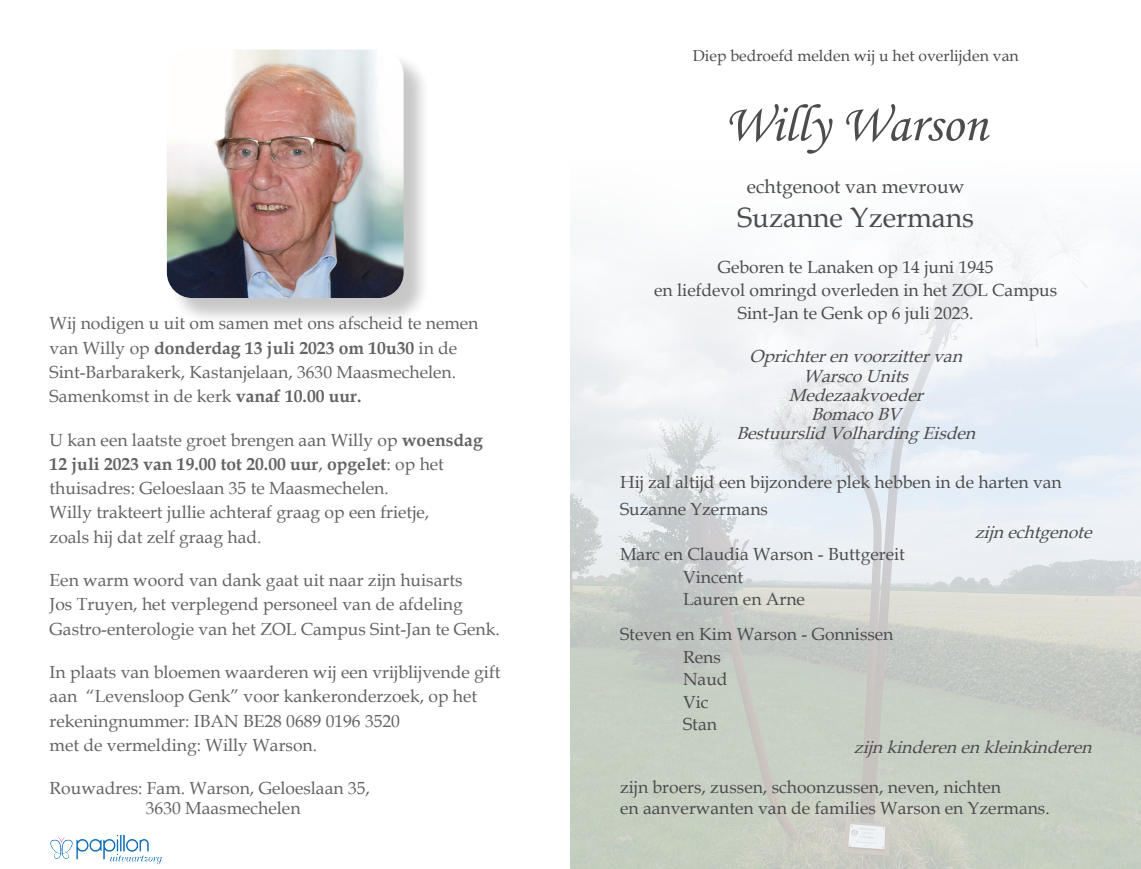
<style>
.page{position:relative;width:1141px;height:869px;background:#fff}
.page>*{position:absolute;margin:0;border:0;box-sizing:border-box;transform-origin:0 0}
.t1{font:52.5px "Monotype Corsiva";color:#4b4c4d}
.t2{font:28px "Book Antiqua";color:#4b4c4d}
.t3{font:19.25px "Book Antiqua";color:#4b4c4d}
.t4{font:17.5px "Book Antiqua";color:#636366}
.t5{font:17.5px "Book Antiqua";color:#4b4c4d}
.t6{font:italic 17.5px "Book Antiqua";color:#4b4c4d}
.t7{font:700 17.5px "Book Antiqua";color:#636366}
.t8{font:15.75px "Book Antiqua";color:#4b4c4d}
.s1{font-weight:400}
.s2{font-weight:700}
</style>
<div class="page">
<img style="left:570px;top:215px;width:571px;height:653px">
<div style="left:170px;top:52px;width:260px;height:272px;background:#231f20;opacity:.25"></div>
<img style="left:167px;top:49px;width:237px;height:249px">
<img style="left:50px;top:835px;width:112px;height:28px">
<p class="t4" style="left:50px;top:311px;width:430px">Wij nodigen u uit om samen met ons afscheid te nemen</p>
<p class="t7" style="left:50px;top:335px;width:409px"><span class="s1">van Willy op</span> donderdag 13 juli 2023 om 10u30 <span class="s1">in de</span></p>
<p class="t4" style="left:50px;top:359px;width:408px">Sint-Barbarakerk, Kastanjelaan, 3630 Maasmechelen.</p>
<p class="t4" style="left:50px;top:384px;width:313px">Samenkomst in de kerk <span class="s2">vanaf 10.00 uur.</span></p>
<p class="t4" style="left:50px;top:427px;width:435px">U kan een laatste groet brengen aan Willy op <span class="s2">woensdag</span></p>
<p class="t7" style="left:50px;top:452px;width:396px">12 juli 2023 van 19.00 tot 20.00 uur<span class="s1">,</span> opgelet<span class="s1">: op het</span></p>
<p class="t4" style="left:50px;top:476px;width:341px">thuisadres: Geloeslaan 35 te Maasmechelen.</p>
<p class="t4" style="left:50px;top:500px;width:381px">Willy trakteert jullie achteraf graag op een frietje,</p>
<p class="t4" style="left:50px;top:524px;width:213px">zoals hij dat zelf graag had.</p>
<p class="t4" style="left:50px;top:567px;width:414px">Een warm woord van dank gaat uit naar zijn huisarts</p>
<p class="t4" style="left:50px;top:592px;width:415px">Jos Truyen, het verplegend personeel van de afdeling</p>
<p class="t4" style="left:50px;top:616px;width:452px">Gastro-enterologie van het ZOL Campus Sint-Jan te Genk.</p>
<p class="t4" style="left:50px;top:659px;width:452px">In plaats van bloemen waarderen wij een vrijblijvende gift</p>
<p class="t4" style="left:50px;top:683px;width:429px">aan “Levensloop Genk” voor kankeronderzoek, op het</p>
<p class="t4" style="left:50px;top:708px;width:352px">rekeningnummer: IBAN BE28 0689 0196 3520</p>
<p class="t4" style="left:50px;top:732px;width:269px">met de vermelding: Willy Warson.</p>
<p class="t4" style="left:50px;top:775px;width:322px">Rouwadres: Fam. Warson, Geloeslaan 35,</p>
<p class="t4" style="left:146px;top:795px;width:156px">3630 Maasmechelen</p>
<p class="t8" style="left:693px;top:45px;width:327px">Diep bedroefd melden wij u het overlijden van</p>
<p class="t1" style="left:725px;top:92px;width:264px">Willy Warson</p>
<p class="t3" style="left:747px;top:173px;width:219px">echtgenoot van mevrouw</p>
<p class="t2" style="left:737px;top:198px;width:238px">Suzanne Yzermans</p>
<p class="t5" style="left:718px;top:255px;width:277px">Geboren te Lanaken op 14 juni 1945</p>
<p class="t5" style="left:654px;top:278px;width:405px">en liefdevol omringd overleden in het ZOL Campus</p>
<p class="t5" style="left:738px;top:300px;width:237px">Sint-Jan te Genk op 6 juli 2023.</p>
<p class="t6" style="left:750px;top:344px;width:220px">Oprichterenvoorzittervan</p>
<p class="t6" style="left:804px;top:363px;width:112px">WarscoUnits</p>
<p class="t6" style="left:789px;top:382px;width:142px">Medezaakvoeder</p>
<p class="t6" style="left:811px;top:402px;width:97px">BomacoBV</p>
<p class="t6" style="left:736px;top:421px;width:246px">BestuurslidVolhardingEisden</p>
<p class="t5" style="left:620px;top:469px;width:443px">Hij zal altijd een bijzondere plek hebben in de harten van</p>
<p class="t5" style="left:620px;top:497px;width:149px">Suzanne Yzermans</p>
<p class="t6" style="left:975px;top:519px;width:124px">zijnechtgenote</p>
<p class="t5" style="left:620px;top:542px;width:286px">Marc en Claudia Warson - Buttgereit</p>
<p class="t5" style="left:683px;top:564px;width:61px">Vincent</p>
<p class="t5" style="left:683px;top:586px;width:123px">Lauren en Arne</p>
<p class="t5" style="left:620px;top:621px;width:275px">Steven en Kim Warson - Gonnissen</p>
<p class="t5" style="left:683px;top:644px;width:39px">Rens</p>
<p class="t5" style="left:683px;top:666px;width:46px">Naud</p>
<p class="t5" style="left:683px;top:689px;width:27px">Vic</p>
<p class="t5" style="left:683px;top:711px;width:35px">Stan</p>
<p class="t6" style="left:854px;top:734px;width:245px">zijnkinderenenkleinkinderen</p>
<p class="t5" style="left:620px;top:774px;width:382px">zijn broers, zussen, schoonzussen, neven, nichten</p>
<p class="t5" style="left:620px;top:795px;width:431px">en aanverwanten van de families Warson en Yzermans.</p>
</div>
